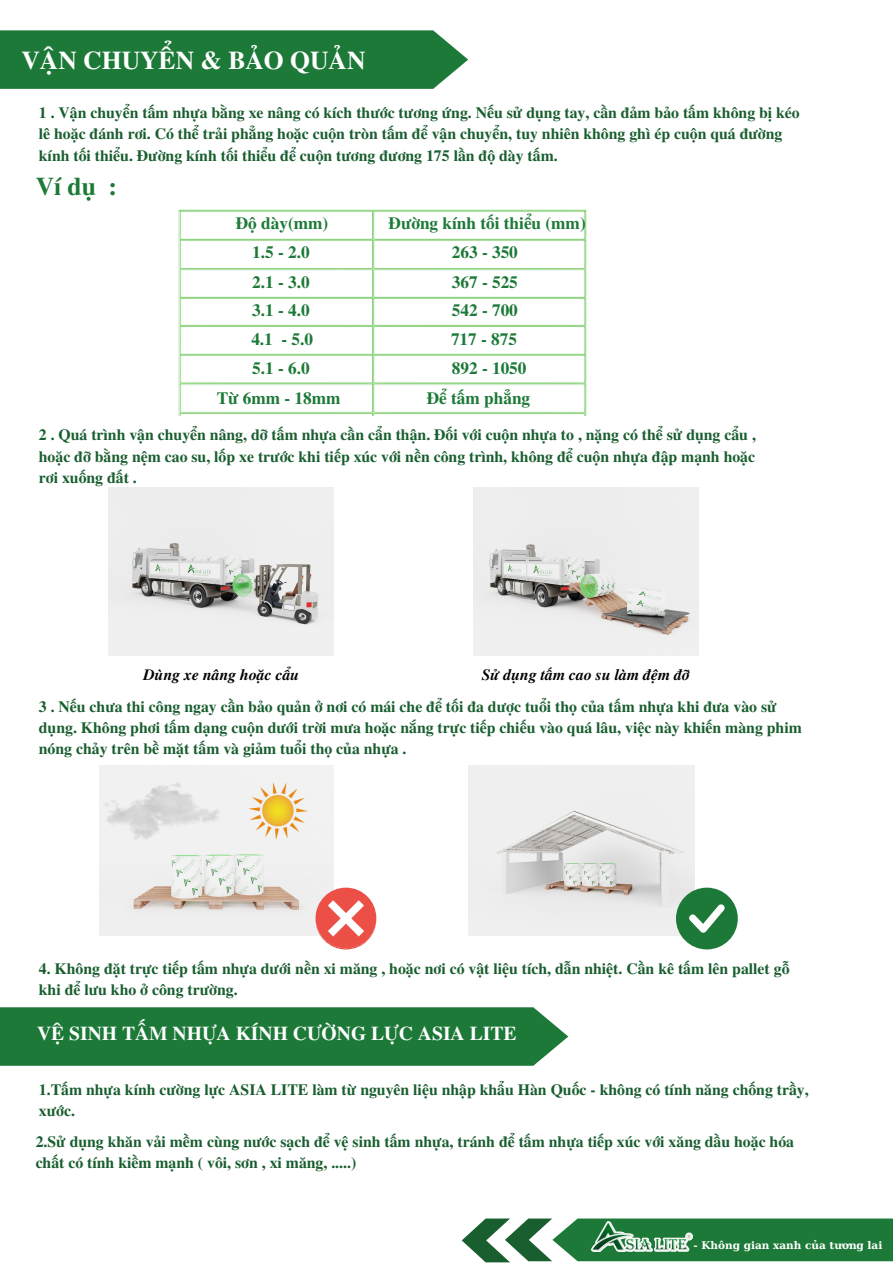
<style>
.page{position:relative;width:893px;height:1264px;background:#fff}
.page>*{position:absolute;margin:0;border:0;box-sizing:border-box;transform-origin:0 0}
.t1{font:700 25.65px "Te X Gyre Termes";color:#fff}
.t2{font:700 25.5px "Te X Gyre Termes";color:#1c7937}
.t3{font:700 19.65px "Te X Gyre Termes";color:#fff}
.t4{font:700 17.25px "Te X Gyre Termes";color:#1c7937}
.t5{font:700 15.75px/21.3px "Te X Gyre Termes";color:#195e2f}
.t6{font:italic 700 15.75px "Te X Gyre Termes";color:#000}
.t7{font:700 10.5px "DejaVu Serif";color:#fff}
</style>
<div class="page">
<div style="left:0;top:30px;width:468px;height:59px;background:#1c7937"></div>
<img style="left:178px;top:209px;width:409px;height:207px">
<div style="left:0;top:1007px;width:568px;height:58px;background:#1c7937"></div>
<svg style="left:461px;top:1218px;width:431px;height:44px;background:#468e5b"></svg>
<img style="left:591px;top:1221px;width:101px;height:30px">
<img style="left:100px;top:765px;width:233px;height:170px">
<svg style="left:315px;top:887px;width:61px;height:62px"></svg>
<img style="left:468px;top:765px;width:226px;height:170px">
<div style="left:676px;top:887px;width:61px;height:62px;background:#1c7937;border-radius:50%"></div>
<svg style="left:689px;top:904px;width:36px;height:28px"></svg>
<img style="left:109px;top:487px;width:225px;height:168px">
<img style="left:473px;top:487px;width:225px;height:168px">
<h1 class="t1" style="left:21px;top:41px;width:346px">VẬN CHUYỂN &amp; BẢO QUẢN</h1>
<p class="t5" style="left:39px;top:101px;width:762px">1 . Vận chuyển tấm nhựa bằng xe nâng có kích thước tương ứng. Nếu sử dụng tay, cần đảm bảo tấm không bị kéo lê hoặc đánh rơi. Có thể trải phẳng hoặc cuộn tròn tấm để vận chuyển, tuy nhiên không ghì ép cuộn quá đường kính tối thiểu. Đường kính tối thiểu để cuộn tương đương 175 lần độ dày tấm.</p>
<h2 class="t2" style="left:36px;top:166px;width:83px">Ví dụ :</h2>
<p class="t4" style="left:236px;top:210px;width:94px">Độ dày(mm)</p>
<p class="t4" style="left:388px;top:210px;width:199px">Đường kính tối thiểu (mm)</p>
<p class="t4" style="left:252px;top:239px;width:59px">1.5 - 2.0</p>
<p class="t4" style="left:452px;top:239px;width:68px">263 - 350</p>
<p class="t4" style="left:252px;top:268px;width:59px">2.1 - 3.0</p>
<p class="t4" style="left:452px;top:268px;width:68px">367 - 525</p>
<p class="t4" style="left:252px;top:296px;width:59px">3.1 - 4.0</p>
<p class="t4" style="left:452px;top:296px;width:68px">542 - 700</p>
<p class="t4" style="left:251px;top:326px;width:63px">4.1 - 5.0</p>
<p class="t4" style="left:451px;top:326px;width:68px">717 - 875</p>
<p class="t4" style="left:252px;top:355px;width:59px">5.1 - 6.0</p>
<p class="t4" style="left:452px;top:355px;width:76px">892 - 1050</p>
<p class="t4" style="left:217px;top:384px;width:125px">Từ 6mm - 18mm</p>
<p class="t4" style="left:427px;top:384px;width:105px">Để tấm phẳng</p>
<p class="t5" style="left:39px;top:424px;width:718px;text-align:justify">2 . Quá trình vận chuyển nâng, dỡ tấm nhựa cần cẩn thận. Đối với cuộn nhựa to , nặng có thể sử dụng cẩu , hoặc đỡ bằng nệm cao su, lốp xe trước khi tiếp xúc với nền công trình, không để cuộn nhựa đập mạnh hoặc rơi xuống đất .</p>
<p class="t6" style="left:144px;top:663px;width:157px">Dùng xe nâng hoặc cẩu</p>
<p class="t6" style="left:482px;top:663px;width:210px">Sử dụng tấm cao su làm đệm đỡ</p>
<p class="t5" style="left:39px;top:695px;width:764px">3 . Nếu chưa thi công ngay cần bảo quản ở nơi có mái che để tối đa dược tuổi thọ của tấm nhựa khi đưa vào sử dụng. Không phơi tấm dạng cuộn dưới trời mưa hoặc nắng trực tiếp chiếu vào quá lâu, việc này khiến màng phim nóng chảy trên bề mặt tấm và giảm tuổi thọ của nhựa .</p>
<p class="t5" style="left:39px;top:957px;width:752px">4. Không đặt trực tiếp tấm nhựa dưới nền xi măng , hoặc nơi có vật liệu tích, dẫn nhiệt. Cần kê tấm lên pallet gỗ khi để lưu kho ở công trường.</p>
<p class="t3" style="left:37px;top:1018px;width:481px">VỆ SINH TẤM NHỰA KÍNH CƯỜNG LỰC ASIA LITE</p>
<p class="t5" style="left:39px;top:1078px;width:771px">1.Tấm nhựa kính cường lực ASIA LITE làm từ nguyên liệu nhập khẩu Hàn Quốc - không có tính năng chống trầy, xước.</p>
<p class="t5" style="left:36px;top:1130px;width:760px">2.Sử dụng khăn vải mềm cùng nước sạch để vệ sinh tấm nhựa, tránh để tấm nhựa tiếp xúc với xăng dầu hoặc hóa chất có tính kiềm mạnh ( vôi, sơn , xi măng, .....)</p>
<p class="t7" style="left:693px;top:1239px;width:190px">- Không gian xanh của tương lai</p>
</div>
